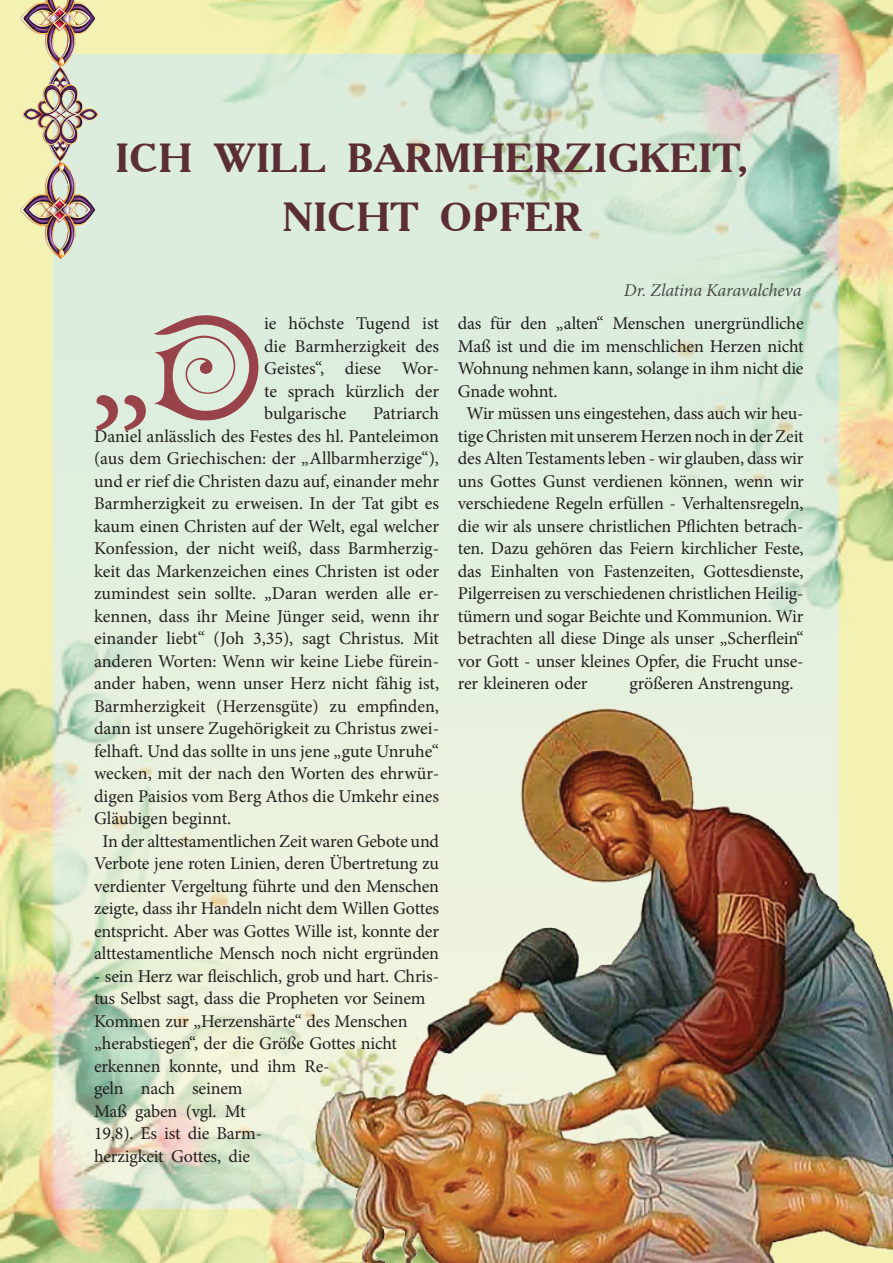
<style>
.page{position:relative;width:893px;height:1263px;background:#fff}
.page>*{position:absolute;margin:0;border:0;box-sizing:border-box;transform-origin:0 0}
.t1{font:150.9px "Minion Pro";color:#984349}
.t2{font:144.75px "Montesuma";color:#984349}
.t3{font:700 40.5px/58.5px "Academy Old";color:#5b2e36;text-align:center}
.t4{font:18px/22.5px "Minion Pro";letter-spacing:-.01em;color:#231f20;text-align:justify}
.t5{font:italic 18px "Minion Pro";letter-spacing:-.01em;color:#4b4a49}
</style>
<div class="page">
<img style="left:0;top:0;width:893px;height:1263px">
<img style="left:298px;top:702px;width:595px;height:561px">
<img style="left:21px;top:0;width:80px;height:270px">
<p class="t3" style="left:115px;top:127px;width:635px">ICH WILL BARMHERZIGKEIT,<br>NICHT OPFER</p>
<p class="t2" style="left:151px;top:287px;width:114px">D</p>
<p class="t4" style="left:264px;top:312px;width:177px">ie höchste Tugend ist die Barmherzigkeit des Geistes“, diese Wor&shy;te sprach kürzlich der bulgarische</p>
<p class="t1" style="left:89px;top:265px;width:66px">„</p>
<p class="t4" style="left:94px;top:402px;width:347px;text-indent:279px">Patriarch Daniel anlässlich des Festes des hl. Panteleimon (aus dem Griechischen: der „Allbarmherzige“), und er rief die Christen dazu auf, einander mehr Barmherzigkeit zu erweisen. In der Tat gibt es kaum einen Christen auf der Welt, egal welcher Konfession, der nicht weiß, dass Barmherzig&shy;keit das Markenzeichen eines Christen ist oder zumindest sein sollte. „Daran werden alle er&shy;kennen, dass ihr Meine Jünger seid, wenn ihr einander liebt“ (Joh 3,35), sagt Christus. Mit anderen Worten: Wenn wir keine Liebe fürein&shy;ander haben, wenn unser Herz nicht fähig ist, Barmherzigkeit (Herzensgüte) zu empfinden, dann ist unsere Zugehörigkeit zu Christus zwei&shy;felhaft. Und das sollte in uns jene „gute Unruhe“ wecken, mit der nach den Worten des ehrwür&shy;digen Paisios vom Berg Athos die Umkehr eines Gläubigen beginnt.</p>
<p class="t4" style="left:94px;top:830px;width:347px;text-align:center">In der alttestamentlichen Zeit waren Gebote und Verbote jene roten Linien, deren Übertretung zu verdienter Vergeltung führte und den Menschen zeigte, dass ihr Handeln nicht dem Willen Gottes entspricht. Aber was Gottes Wille ist, konnte der alttestamentliche Mensch noch nicht ergründen</p>
<p class="t4" style="left:94px;top:965px;width:347px;text-align:left">- sein Herz war fleischlich, grob und hart. Chris&shy;tus Selbst sagt, dass die Propheten vor Seinem<br>Kommen zur „Herzenshärte“ des Menschen „herabstiegen“, der die Größe Gottes nicht erkennen konnte, und ihm Re-<br>geln nach seinem<br>Maß gaben (vgl. Mt<br>19,8). Es ist die Barm-<br>herzigkeit Gottes, die</p>
<p class="t5" style="left:624px;top:278px;width:179px">Dr. Zlatina Karavalcheva</p>
<p class="t4" style="left:458px;top:312px;width:347px">das für den „alten“ Menschen unergründliche Maß ist und die im menschlichen Herzen nicht Wohnung nehmen kann, solange in ihm nicht die Gnade wohnt.</p>
<p class="t4" style="left:458px;top:402px;width:347px;text-indent:9px">Wir müssen uns eingestehen, dass auch wir heu&shy;tige Christen mit unserem Herzen noch in der Zeit des Alten Testaments leben - wir glauben, dass wir uns Gottes Gunst verdienen können, wenn wir verschiedene Regeln erfüllen - Verhaltensregeln, die wir als unsere christlichen Pflichten betrach&shy;ten. Dazu gehören das Feiern kirchlicher Feste, das Einhalten von Fastenzeiten, Gottesdienste, Pilgerreisen zu verschiedenen christlichen Heilig&shy;tümern und sogar Beichte und Kommunion. Wir betrachten all diese Dinge als unser „Scherflein“ vor Gott - unser kleines Opfer, die Frucht unse&shy;rer kleineren oder</p>
<p class="t4" style="left:630px;top:672px;width:166px">größeren Anstrengung.</p>
</div>
